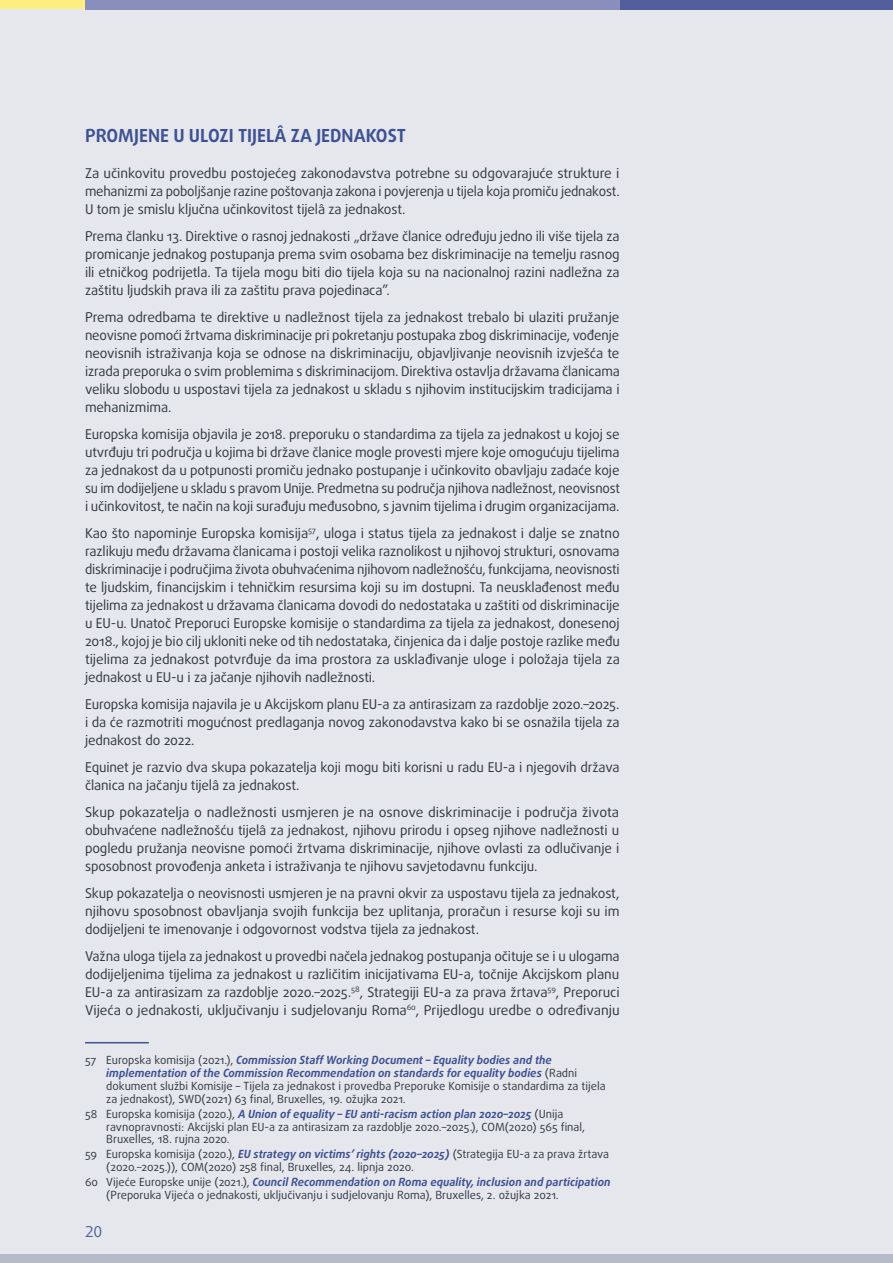
<style>
.page{position:relative;width:893px;height:1263px;background:#fff}
.page>*{position:absolute;margin:0;border:0;box-sizing:border-box;transform-origin:0 0}
.TITLE_2{font:700 18px "Daxline Pro";color:#3e5293}
.t1{font:15px "Daxline Pro";color:#51609d}
.BODYTEXT{font:13.5px/18px "Daxline Pro";letter-spacing:-.01em;color:#2f383f;text-align:justify}
.endnotes{font:11.25px/12.8px "Daxline Pro";color:#2f383f}
.s1{font-weight:700;font-style:italic;color:#3e5293}
</style>
<div class="page">
<div style="left:0;top:9px;width:893px;height:1249px;background:#e6e7ed"></div>
<div style="left:0;top:1254px;width:893px;height:9px;background:#b6bbca"></div>
<div style="left:393px;top:0;width:500px;height:10px;background:#51609d"></div>
<div style="left:85px;top:0;width:535px;height:10px;background:#8a8ebc"></div>
<div style="left:0;top:0;width:85px;height:9px;background:#ffee81"></div>
<hr style="left:85px;top:1042px;width:64px;height:1px;background:#3e5293">
<h2 class="TITLE_2" style="left:85px;top:123px;width:322px">PROMJENE U ULOZI TIJELÂ ZA JEDNAKOST</h2>
<p class="BODYTEXT" style="left:85px;top:164px;width:536px">Za učinkovitu provedbu postojećeg zakonodavstva potrebne su odgovarajuće strukture i mehanizmi za poboljšanje razine poštovanja zakona i povjerenja u tijela koja promiču jednakost.<br>U tom je smislu ključna učinkovitost tijelâ za jednakost.</p>
<p class="BODYTEXT" style="left:85px;top:227px;width:536px">Prema članku 13. Direktive o rasnoj jednakosti „države članice određuju jedno ili više tijela za promicanje jednakog postupanja prema svim osobama bez diskriminacije na temelju rasnog ili etničkog podrijetla. Ta tijela mogu biti dio tijela koja su na nacionalnoj razini nadležna za zaštitu ljudskih prava ili za zaštitu prava pojedinaca”.</p>
<p class="BODYTEXT" style="left:85px;top:308px;width:536px">Prema odredbama te direktive u nadležnost tijela za jednakost trebalo bi ulaziti pružanje neovisne pomoći žrtvama diskriminacije pri pokretanju postupaka zbog diskriminacije, vođenje neovisnih istraživanja koja se odnose na diskriminaciju, objavljivanje neovisnih izvješća te izrada preporuka o svim problemima s diskriminacijom. Direktiva ostavlja državama članicama veliku slobodu u uspostavi tijela za jednakost u skladu s njihovim institucijskim tradicijama i mehanizmima.</p>
<p class="BODYTEXT" style="left:85px;top:425px;width:536px">Europska komisija objavila je 2018. preporuku o standardima za tijela za jednakost u kojoj se utvrđuju tri područja u kojima bi države članice mogle provesti mjere koje omogućuju tijelima za jednakost da u potpunosti promiču jednako postupanje i učinkovito obavljaju zadaće koje su im dodijeljene u skladu s pravom Unije. Predmetna su područja njihova nadležnost, neovisnost i učinkovitost, te način na koji surađuju međusobno, s javnim tijelima i drugim organizacijama.</p>
<p class="BODYTEXT" style="left:85px;top:524px;width:536px">Kao što napominje Europska komisija<sup>57</sup>, uloga i status tijela za jednakost i dalje se znatno razlikuju među državama članicama i postoji velika raznolikost u njihovoj strukturi, osnovama diskriminacije i područjima života obuhvaćenima njihovom nadležnošću, funkcijama, neovisnosti te ljudskim, financijskim i tehničkim resursima koji su im dostupni. Ta neusklađenost među tijelima za jednakost u državama članicama dovodi do nedostataka u zaštiti od diskriminacije u EU-u. Unatoč Preporuci Europske komisije o standardima za tijela za jednakost, donesenoj 2018., kojoj je bio cilj ukloniti neke od tih nedostataka, činjenica da i dalje postoje razlike među tijelima za jednakost potvrđuje da ima prostora za usklađivanje uloge i položaja tijela za jednakost u EU-u i za jačanje njihovih nadležnosti.</p>
<p class="BODYTEXT" style="left:85px;top:695px;width:536px">Europska komisija najavila je u Akcijskom planu EU-a za antirasizam za razdoblje 2020.–2025. i da će razmotriti mogućnost predlaganja novog zakonodavstva kako bi se osnažila tijela za jednakost do 2022.</p>
<p class="BODYTEXT" style="left:85px;top:758px;width:536px">Equinet je razvio dva skupa pokazatelja koji mogu biti korisni u radu EU-a i njegovih država članica na jačanju tijelâ za jednakost.</p>
<p class="BODYTEXT" style="left:85px;top:803px;width:536px">Skup pokazatelja o nadležnosti usmjeren je na osnove diskriminacije i područja života obuhvaćene nadležnošću tijelâ za jednakost, njihovu prirodu i opseg njihove nadležnosti u pogledu pružanja neovisne pomoći žrtvama diskriminacije, njihove ovlasti za odlučivanje i sposobnost provođenja anketa i istraživanja te njihovu savjetodavnu funkciju.</p>
<p class="BODYTEXT" style="left:85px;top:884px;width:536px">Skup pokazatelja o neovisnosti usmjeren je na pravni okvir za uspostavu tijela za jednakost, njihovu sposobnost obavljanja svojih funkcija bez uplitanja, proračun i resurse koji su im dodijeljeni te imenovanje i odgovornost vodstva tijela za jednakost.</p>
<p class="BODYTEXT" style="left:85px;top:947px;width:536px">Važna uloga tijela za jednakost u provedbi načela jednakog postupanja očituje se i u ulogama dodijeljenima tijelima za jednakost u različitim inicijativama EU-a, točnije Akcijskom planu EU-a za antirasizam za razdoblje 2020.–2025.<sup>58</sup>, Strategiji EU-a za prava žrtava<sup>59</sup>, Preporuci Vijeća o jednakosti, uključivanju i sudjelovanju Roma<sup>60</sup>, Prijedlogu uredbe o određivanju</p>
<p class="endnotes" style="left:106px;top:1054px;width:501px;text-indent:-21px">57 Europska komisija (2021.), <span class="s1">Commission Staff Working Document – Equality bodies and the implementation of the Commission Recommendation on standards for equality bodies</span> (Radni dokument službi Komisije – Tijela za jednakost i provedba Preporuke Komisije o standardima za tijela za jednakost), SWD(2021) 63 final, Bruxelles, 19. ožujka 2021.</p>
<p class="endnotes" style="left:106px;top:1107px;width:480px;text-indent:-21px">58 Europska komisija (2020.), <span class="s1">A Union of equality – EU anti-racism action plan 2020–2025</span> (Unija ravnopravnosti: Akcijski plan EU-a za antirasizam za razdoblje 2020.–2025.), COM(2020) 565 final,<br>Bruxelles, 18. rujna 2020.</p>
<p class="endnotes" style="left:106px;top:1148px;width:504px;text-indent:-21px">59 Europska komisija (2020.), <span class="s1">EU strategy on victims’ rights (2020–2025)</span> (Strategija EU-a za prava žrtava (2020.–2025.)), COM(2020) 258 final, Bruxelles, 24. lipnja 2020.</p>
<p class="endnotes" style="left:106px;top:1176px;width:506px;text-indent:-21px">60 Vijeće Europske unije (2021.), <span class="s1">Council Recommendation on Roma equality, inclusion and participation </span>(Preporuka Vijeća o jednakosti, uključivanju i sudjelovanju Roma), Bruxelles, 2. ožujka 2021.</p>
<p class="t1" style="left:85px;top:1221px;width:19px">20</p>
</div>
